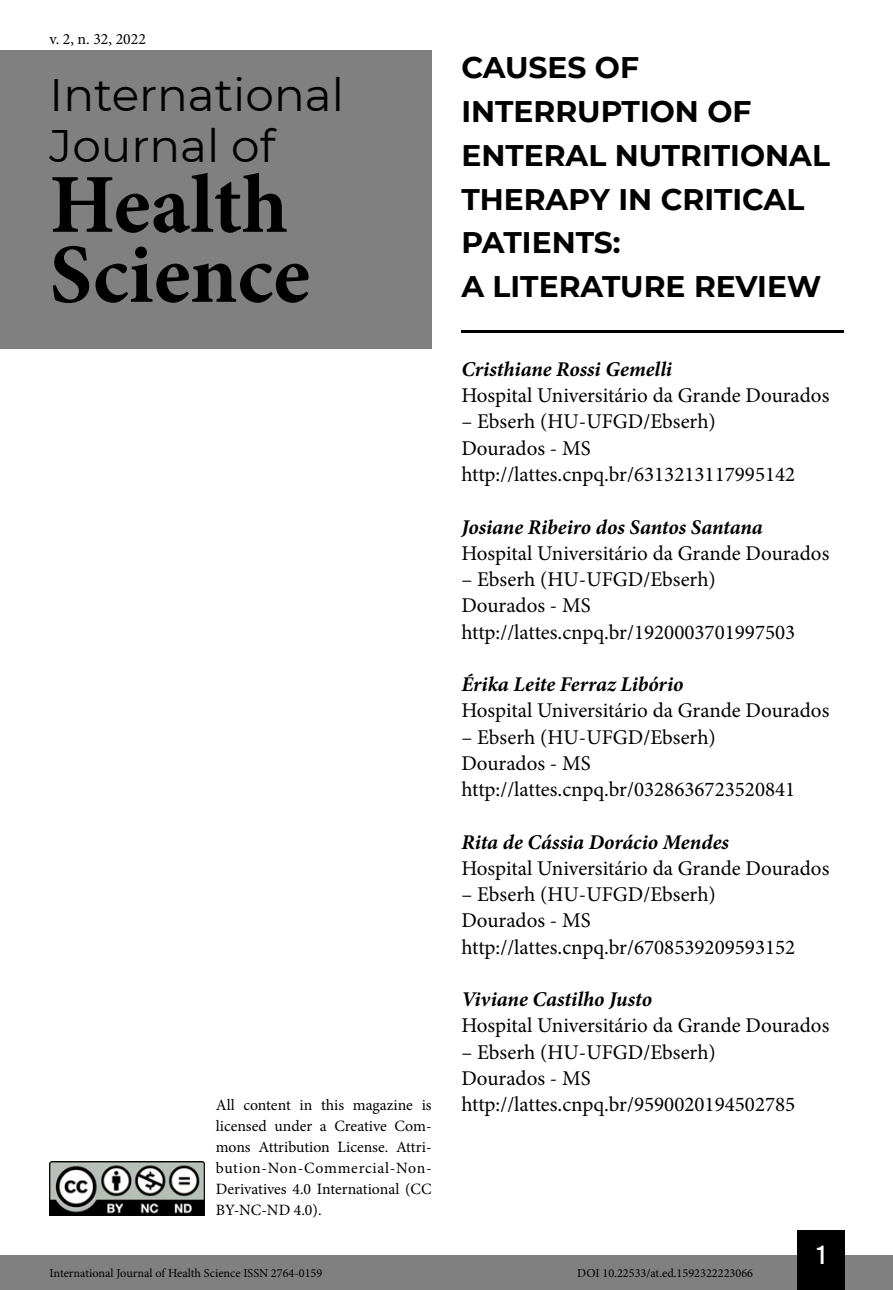
<style>
.page{position:relative;width:893px;height:1290px;background:#fff}
.page>*{position:absolute;margin:0;border:0;box-sizing:border-box;transform-origin:0 0}
.t1{font:700 84px/70px "Minion Pro";color:#000}
.t2{font:45.5px/50.8px "Montserrat";color:#000}
.Título_Artigo{font:700 29.75px/43.8px "Montserrat";color:#000}
.t3{font:26.25px "Bebas Kai";color:#fff}
.Infos_autor{font:21px "Minion Pro";color:#000}
.Autor{font:italic 700 21px "Minion Pro";letter-spacing:-.005em;color:#000}
.t4{font:15.75px/21px "Minion Pro";color:#000;text-align:justify}
.t5{font:12.25px "Minion Pro";color:#000}
</style>
<div class="page">
<div style="left:0;top:1255px;width:893px;height:35px;background:#808080"></div>
<div style="left:797px;top:1230px;width:48px;height:60px;background:#000"></div>
<img style="left:50px;top:1161px;width:154px;height:54px">
<div style="left:0;top:50px;width:432px;height:298px;background:#808080"></div>
<hr style="left:461px;top:330px;width:382px;height:2px;background:#000">
<p class="t4" style="left:50px;top:28px;width:98px">v. 2, n. 32, 2022</p>
<h2 class="t2" style="left:50px;top:68px;width:296px">International<br>Journal of</h2>
<h1 class="t1" style="left:50px;top:169px;width:262px">Health<br>Science</h1>
<p class="t4" style="left:216px;top:1095px;width:217px">All content in this magazine is licensed under a Creative Com&shy;mons Attribution License. Attri&shy;bution-Non-Commercial-Non-Derivatives 4.0 International (CC BY-NC-ND 4.0).</p>
<p class="Título_Artigo" style="left:461px;top:44px;width:370px">CAUSES OF<br>INTERRUPTION OF<br>ENTERAL NUTRITIONAL<br>THERAPY IN CRITICAL<br>PATIENTS:</p>
<p class="Título_Artigo" style="left:461px;top:263px;width:361px">A LITERATURE REVIEW</p>
<p class="Autor" style="left:461px;top:354px;width:212px">Cristhiane Rossi Gemelli</p>
<p class="Infos_autor" style="left:461px;top:381px;width:369px">Hospital Universitário da Grande Dourados</p>
<p class="Infos_autor" style="left:461px;top:408px;width:256px">– Ebserh (HU-UFGD/Ebserh)</p>
<p class="Infos_autor" style="left:461px;top:434px;width:131px">Dourados - MS</p>
<p class="Infos_autor" style="left:461px;top:460px;width:335px">http://lattes.cnpq.br/6313213117995142</p>
<p class="Autor" style="left:461px;top:512px;width:303px">Josiane Ribeiro dos Santos Santana</p>
<p class="Infos_autor" style="left:461px;top:539px;width:369px">Hospital Universitário da Grande Dourados</p>
<p class="Infos_autor" style="left:461px;top:565px;width:256px">– Ebserh (HU-UFGD/Ebserh)</p>
<p class="Infos_autor" style="left:461px;top:591px;width:131px">Dourados - MS</p>
<p class="Infos_autor" style="left:461px;top:618px;width:335px">http://lattes.cnpq.br/1920003701997503</p>
<p class="Autor" style="left:461px;top:669px;width:224px">Érika Leite Ferraz Libório</p>
<p class="Infos_autor" style="left:461px;top:696px;width:369px">Hospital Universitário da Grande Dourados</p>
<p class="Infos_autor" style="left:461px;top:723px;width:256px">– Ebserh (HU-UFGD/Ebserh)</p>
<p class="Infos_autor" style="left:461px;top:749px;width:131px">Dourados - MS</p>
<p class="Infos_autor" style="left:461px;top:775px;width:335px">http://lattes.cnpq.br/0328636723520841</p>
<p class="Autor" style="left:461px;top:827px;width:269px">Rita de Cássia Dorácio Mendes</p>
<p class="Infos_autor" style="left:461px;top:854px;width:369px">Hospital Universitário da Grande Dourados</p>
<p class="Infos_autor" style="left:461px;top:880px;width:256px">– Ebserh (HU-UFGD/Ebserh)</p>
<p class="Infos_autor" style="left:461px;top:906px;width:131px">Dourados - MS</p>
<p class="Infos_autor" style="left:461px;top:933px;width:335px">http://lattes.cnpq.br/6708539209593152</p>
<p class="Autor" style="left:461px;top:984px;width:192px">Viviane Castilho Justo</p>
<p class="Infos_autor" style="left:461px;top:1011px;width:369px">Hospital Universitário da Grande Dourados</p>
<p class="Infos_autor" style="left:461px;top:1038px;width:256px">– Ebserh (HU-UFGD/Ebserh)</p>
<p class="Infos_autor" style="left:461px;top:1064px;width:131px">Dourados - MS</p>
<p class="Infos_autor" style="left:461px;top:1090px;width:335px">http://lattes.cnpq.br/9590020194502785</p>
<p class="t3" style="left:817px;top:1241px;width:10px">1</p>
<p class="t5" style="left:50px;top:1265px;width:274px">International Journal of Health Science ISSN 2764-0159</p>
<p class="t5" style="left:577px;top:1265px;width:177px">DOI 10.22533/at.ed.1592322223066</p>
</div>
